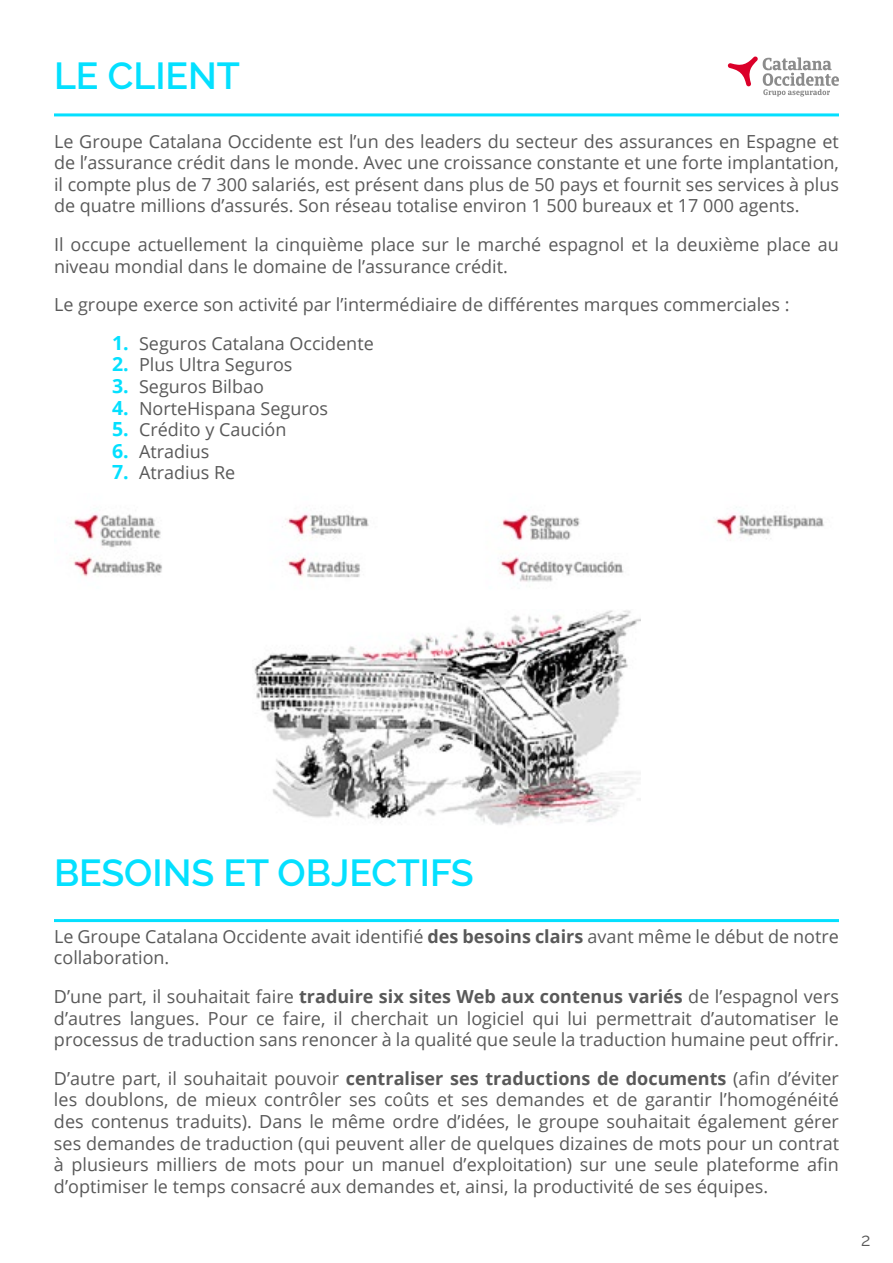
<style>
.page{position:relative;width:893px;height:1263px;background:#fff}
.page>*{position:absolute;margin:0;border:0;box-sizing:border-box;transform-origin:0 0}
.t1{font:600 37.5px "Raleway";color:#04e0ff}
.t2{font:18px/21.6px "Open Sans";color:#595959;text-align:justify}
.t3{font:18px "Raleway";color:#595959}
.s1{font-weight:700;font-size:19.5px;color:#04e0ff}
.s2{font-weight:700}
</style>
<div class="page">
<svg style="left:728px;top:56px;width:111px;height:40px"></svg>
<hr style="left:54px;top:113px;width:785px;height:3px;background:#04e0ff">
<hr style="left:54px;top:919px;width:785px;height:3px;background:#04e0ff">
<img style="left:73px;top:507px;width:751px;height:75px">
<img style="left:254px;top:610px;width:387px;height:215px">
<h1 class="t1" style="left:54px;top:54px;width:187px">LE CLIENT</h1>
<p class="t2" style="left:54px;top:130px;width:786px">Le Groupe Catalana Occidente est l’un des leaders du secteur des assurances en Espagne et de l’assurance crédit dans le monde. Avec une croissance constante et une forte implantation, il compte plus de 7 300 salariés, est présent dans plus de 50 pays et fournit ses services à plus de quatre millions d’assurés. Son réseau totalise environ 1 500 bureaux et 17 000 agents.</p>
<p class="t2" style="left:54px;top:233px;width:786px">Il occupe actuellement la cinquième place sur le marché espagnol et la deuxième place au niveau mondial dans le domaine de l’assurance crédit.</p>
<p class="t2" style="left:54px;top:293px;width:737px">Le groupe exerce son activité par l’intermédiaire de différentes marques commerciales :</p>
<p class="t2" style="left:112px;top:332px;width:263px"><span class="s1">1.</span> Seguros Catalana Occidente</p>
<p class="t2" style="left:112px;top:354px;width:182px"><span class="s1">2.</span> Plus Ultra Seguros</p>
<p class="t2" style="left:112px;top:375px;width:154px"><span class="s1">3.</span> Seguros Bilbao</p>
<p class="t2" style="left:112px;top:397px;width:218px"><span class="s1">4.</span> NorteHispana Seguros</p>
<p class="t2" style="left:112px;top:418px;width:176px"><span class="s1">5.</span> Crédito y Caución</p>
<p class="t2" style="left:112px;top:440px;width:99px"><span class="s1">6.</span> Atradius</p>
<p class="t2" style="left:112px;top:462px;width:125px"><span class="s1">7.</span> Atradius Re</p>
<h1 class="t1" style="left:54px;top:851px;width:421px">BESOINS ET OBJECTIFS</h1>
<p class="t2" style="left:54px;top:925px;width:786px">Le Groupe Catalana Occidente avait identifié <span class="s2">des besoins clairs</span> avant même le début de notre collaboration.</p>
<p class="t2" style="left:54px;top:985px;width:786px">D’une part, il souhaitait faire <span class="s2">traduire six sites Web aux contenus variés</span> de l’espagnol vers d’autres langues. Pour ce faire, il cherchait un logiciel qui lui permettrait d’automatiser le processus de traduction sans renoncer à la qualité que seule la traduction humaine peut offrir.</p>
<p class="t2" style="left:54px;top:1067px;width:787px">D’autre part, il souhaitait pouvoir <span class="s2">centraliser ses traductions de documents</span> (afin d’éviter les doublons, de mieux contrôler ses coûts et ses demandes et de garantir l’homogénéité des contenus traduits). Dans le même ordre d’idées, le groupe souhaitait également gérer ses demandes de traduction (qui peuvent aller de quelques dizaines de mots pour un contrat à plusieurs milliers de mots pour un manuel d’exploitation) sur une seule plateforme afin d’optimiser le temps consacré aux demandes et, ainsi, la productivité de ses équipes.</p>
<p class="t3" style="left:861px;top:1229px;width:11px">2</p>
</div>
